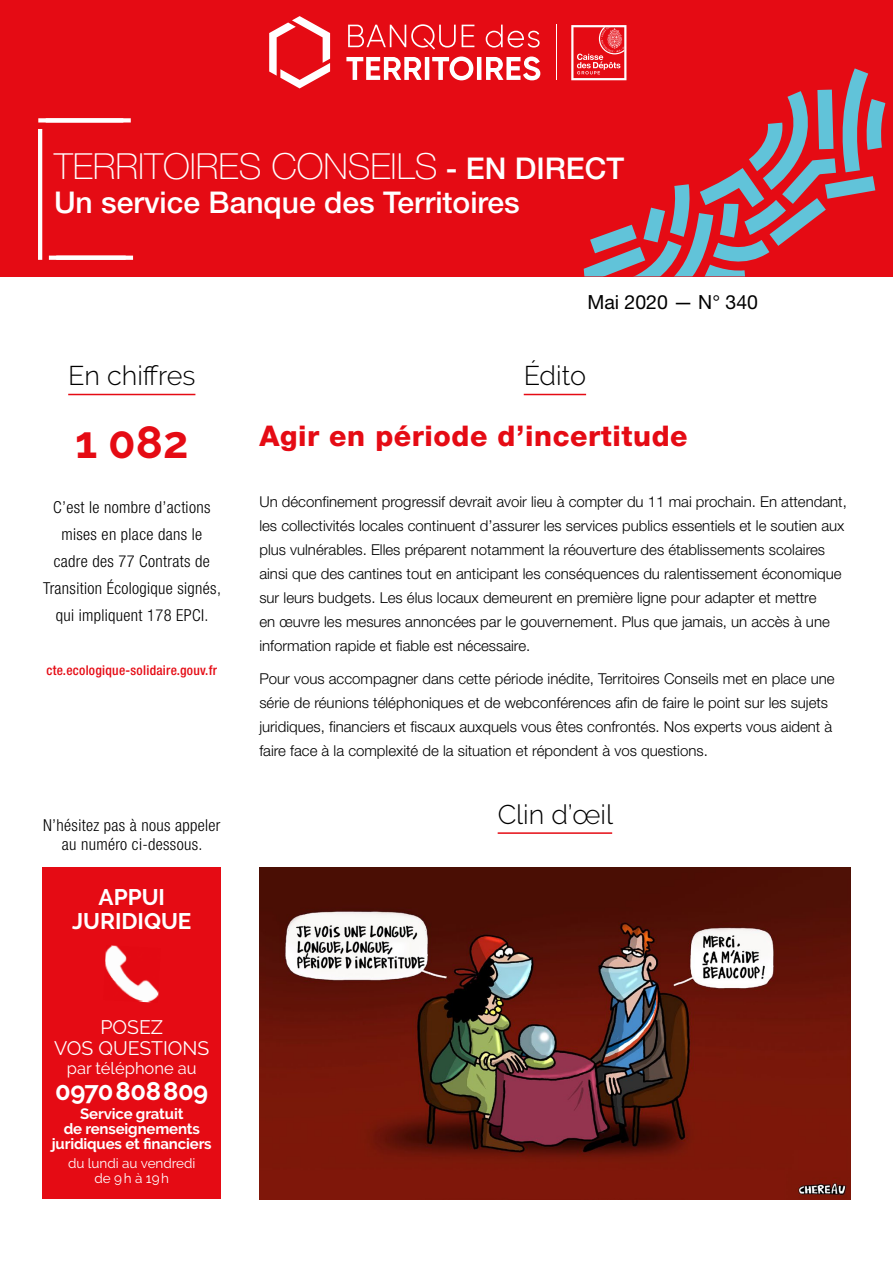
<style>
.page{position:relative;width:893px;height:1263px;background:#fff}
.page>*{position:absolute;margin:0;border:0;box-sizing:border-box;transform-origin:0 0}
.t1{font:700 45px "Raleway";color:#e50b14}
.t2{font:100 36px "Helvetica Neue LT Std";color:#fff}
.t3{font:500 30px "Helvetica Neue LT Std";color:#fff}
.t4{font:800 28.5px "Helvetica Neue LT Std";letter-spacing:.02em;color:#e50b14}
.t5{font:300 27px "Raleway";color:#000}
.t6{font:700 25.5px "Raleway";letter-spacing:-.02em;color:#fff}
.t7{font:700 22.5px/24px "Raleway";color:#fff;text-align:center}
.t8{font:19.5px/21px "Raleway";color:#fff;text-align:center}
.t9{font:19.5px "Helvetica Neue LT Std";color:#000}
.t10{font:300 condensed 16.5px/27px "Helvetica Neue LT Std";letter-spacing:.02em;color:#000;text-align:center}
.t11{font:16.5px "Raleway";color:#fff}
.t12{font:300 15px/24px "Helvetica Neue LT Std";color:#000}
.t13{font:700 15px/15px "Raleway";letter-spacing:-.01em;color:#fff;text-align:center}
.t14{font:500 condensed 13.5px "Helvetica Neue LT Std";letter-spacing:.02em;color:#e50b14}
.t15{font:13.5px/15px "Raleway";color:#fff;text-align:center}
.s1{font-weight:500;font-size:30px}
</style>
<div class="page">
<div style="left:0;top:0;width:893px;height:276px;background:#e50b14"></div>
<div style="left:38px;top:118px;width:85px;height:5px;background:#fff"></div>
<svg style="left:49px;top:256px;width:7px;height:4px"></svg>
<hr style="left:38px;top:129px;width:4px;height:131px;background:#fff">
<svg style="left:346px;top:57px;width:194px;height:23px"></svg>
<svg style="left:348px;top:24px;width:192px;height:26px"></svg>
<svg style="left:269px;top:16px;width:61px;height:72px"></svg>
<hr style="left:556px;top:25px;width:1px;height:55px;background:#fff">
<svg style="left:571px;top:25px;width:314px;height:251px"></svg>
<img style="left:259px;top:868px;width:591px;height:331px">
<div style="left:43px;top:868px;width:178px;height:331px;background:#e50b14"></div>
<img style="left:105px;top:945px;width:54px;height:58px">
<div style="left:46px;top:118px;width:85px;height:5px;background:#fff"></div>
<hr style="left:56px;top:256px;width:77px;height:4px;background:#fff">
<hr style="left:524px;top:394px;width:62px;height:1px;background:#e50b14">
<hr style="left:498px;top:832px;width:114px;height:2px;background:#e50b14">
<hr style="left:68px;top:394px;width:127px;height:1px;background:#e50b14">
<h2 class="t2" style="left:54px;top:146px;width:572px">TERRITOIRES CONSEILS <span class="s1">- EN DIRECT</span></h2>
<h3 class="t3" style="left:54px;top:185px;width:467px">Un service Banque des Territoires</h3>
<h3 class="t5" style="left:68px;top:360px;width:129px">En chiffres</h3>
<h1 class="t1" style="left:75px;top:416px;width:115px">1 082</h1>
<p class="t10" style="left:43px;top:493px;width:179px">C’est le nombre d’actions mises en place dans le cadre des 77 Contrats de<br>Transition Écologique signés, qui impliquent 178 EPCI.</p>
<p class="t14" style="left:47px;top:662px;width:172px">cte.ecologique-solidaire.gouv.fr</p>
<p class="t10" style="left:43px;top:815px;width:179px;line-height:19.5px">N’hésitez pas à nous appeler au numéro ci-dessous.</p>
<h3 class="t7" style="left:72px;top:885px;width:121px">APPUI<br>JURIDIQUE</h3>
<h3 class="t8" style="left:54px;top:1016px;width:157px">POSEZ<br>VOS QUESTIONS</h3>
<p class="t11" style="left:67px;top:1059px;width:131px">par téléphone au</p>
<h3 class="t6" style="left:55px;top:1076px;width:155px">0970808809</h3>
<p class="t13" style="left:52px;top:1106px;width:161px">Service gratuit<br>de renseignements juridiques et financiers</p>
<p class="t15" style="left:68px;top:1156px;width:129px">du lundi au vendredi de 9h à 19h</p>
<h3 class="t9" style="left:587px;top:290px;width:172px">Mai 2020 — N° 340</h3>
<h3 class="t5" style="left:524px;top:360px;width:64px">Édito</h3>
<h3 class="t4" style="left:259px;top:419px;width:430px">Agir en période d’incertitude</h3>
<p class="t12" style="left:259px;top:489px;width:589px">Un déconfinement progressif devrait avoir lieu à compter du 11 mai prochain. En attendant, les collectivités locales continuent d’assurer les services publics essentiels et le soutien aux plus vulnérables. Elles préparent notamment la réouverture des établissements scolaires ainsi que des cantines tout en anticipant les conséquences du ralentissement économique sur leurs budgets. Les élus locaux demeurent en première ligne pour adapter et mettre<br>en œuvre les mesures annoncées par le gouvernement. Plus que jamais, un accès à une information rapide et fiable est nécessaire.</p>
<p class="t12" style="left:259px;top:666px;width:577px">Pour vous accompagner dans cette période inédite, Territoires Conseils met en place une série de réunions téléphoniques et de webconférences afin de faire le point sur les sujets juridiques, financiers et fiscaux auxquels vous êtes confrontés. Nos experts vous aident à faire face à la complexité de la situation et répondent à vos questions.</p>
<h3 class="t5" style="left:498px;top:798px;width:117px">Clin d’œil</h3>
</div>
